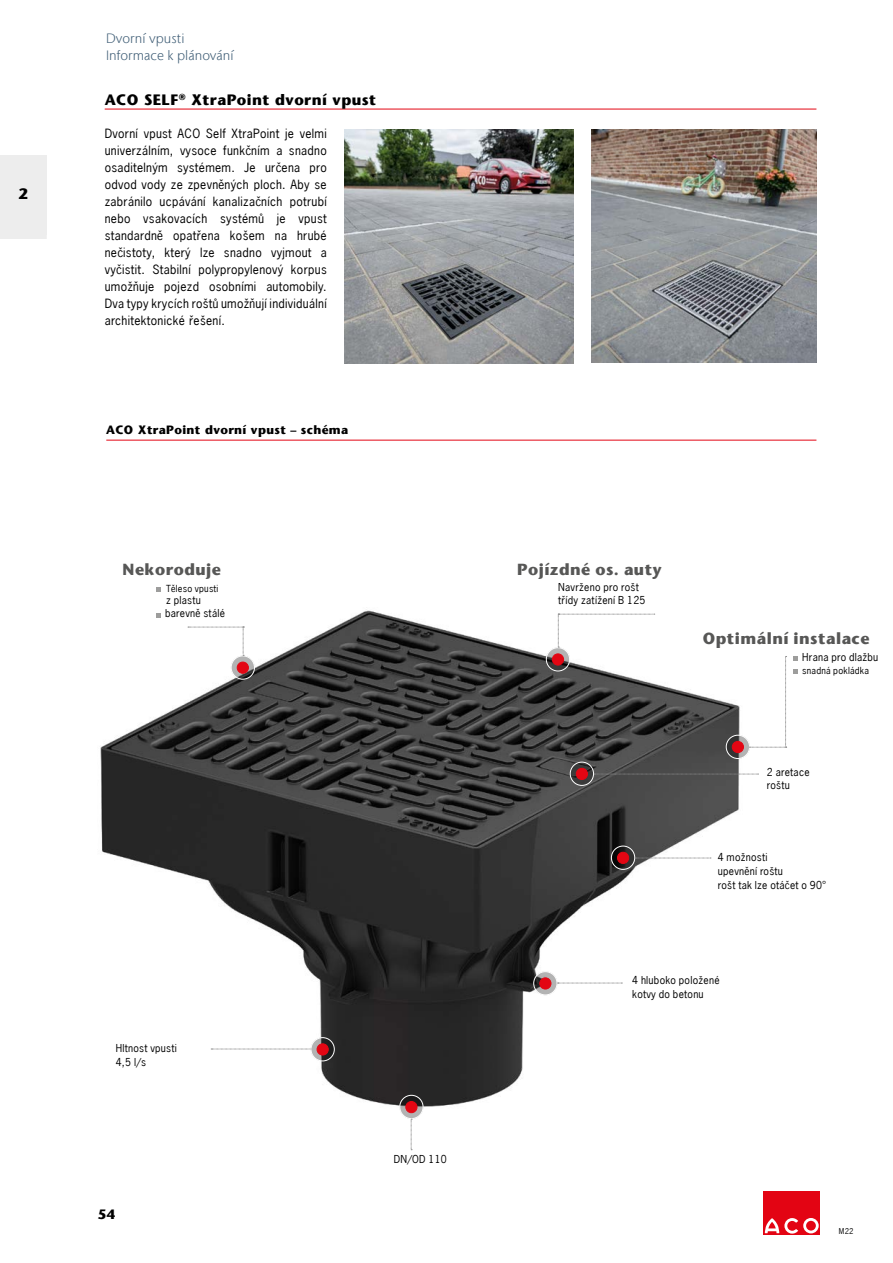
<style>
.page{position:relative;width:893px;height:1263px;background:#fff}
.page>*{position:absolute;margin:0;border:0;box-sizing:border-box;transform-origin:0 0}
.t1{font:700 16.05px "Stone Sans";letter-spacing:.03em;color:#575756}
.t2{font:700 15px "Stone Sans";letter-spacing:.03em;color:#000}
.t3{font:300 13.5px/17.9px "Stone Sans IIITC Com";letter-spacing:.005em;color:#415f77}
.t4{font:700 13.5px "Stone Sans";color:#000}
.t5{font:12px/17px "News Gothic";letter-spacing:.025em;color:#000;text-align:justify}
.t6{font:700 12px "Stone Sans";letter-spacing:.03em;color:#000}
.t7{font:10.35px/13.6px "News Gothic";letter-spacing:.025em;color:#000}
.t8{font:9.15px "News Gothic";letter-spacing:.025em;color:#000}
.t9{font:7.5px "News Gothic";color:#000}
</style>
<div class="page">
<div style="left:763px;top:1191px;width:18px;height:44px;background:#e30413"></div>
<div style="left:782px;top:1191px;width:18px;height:44px;background:#e30413"></div>
<div style="left:802px;top:1191px;width:18px;height:44px;background:#e30413"></div>
<svg style="left:764px;top:1218px;width:55px;height:15px"></svg>
<hr style="left:105px;top:109px;width:711px;height:1px;background:#e30613">
<img style="left:345px;top:130px;width:229px;height:233px">
<img style="left:592px;top:129px;width:224px;height:234px">
<img style="left:100px;top:610px;width:642px;height:499px">
<svg style="left:793px;top:656px;width:4px;height:5px"></svg>
<svg style="left:793px;top:669px;width:4px;height:5px"></svg>
<svg style="left:547px;top:648px;width:22px;height:23px"></svg>
<div style="left:552px;top:654px;width:12px;height:11px;background:#e30613;border-radius:50%"></div>
<div style="left:552px;top:653px;width:12px;height:12px;border:1px solid #e30613;border-radius:50%"></div>
<div style="left:546px;top:647px;width:24px;height:24px;border:1px solid #fff;border-radius:50%"></div>
<svg style="left:727px;top:736px;width:22px;height:22px"></svg>
<div style="left:732px;top:741px;width:11px;height:12px;background:#e30613;border-radius:50%"></div>
<div style="left:732px;top:741px;width:12px;height:12px;border:1px solid #e30613;border-radius:50%"></div>
<div style="left:726px;top:735px;width:24px;height:24px;border:1px solid #fff;border-radius:50%"></div>
<svg style="left:571px;top:762px;width:22px;height:23px"></svg>
<div style="left:576px;top:768px;width:11px;height:11px;background:#e30613;border-radius:50%"></div>
<div style="left:576px;top:768px;width:12px;height:12px;border:1px solid #e30613;border-radius:50%"></div>
<div style="left:570px;top:762px;width:24px;height:24px;border:1px solid #fff;border-radius:50%"></div>
<svg style="left:612px;top:846px;width:22px;height:23px"></svg>
<div style="left:617px;top:852px;width:12px;height:11px;background:#e30613;border-radius:50%"></div>
<div style="left:617px;top:852px;width:12px;height:12px;border:1px solid #e30613;border-radius:50%"></div>
<div style="left:611px;top:846px;width:24px;height:24px;border:1px solid #fff;border-radius:50%"></div>
<svg style="left:534px;top:972px;width:23px;height:22px"></svg>
<div style="left:540px;top:978px;width:11px;height:11px;background:#e30613;border-radius:50%"></div>
<div style="left:539px;top:977px;width:12px;height:12px;border:1px solid #e30613;border-radius:50%"></div>
<div style="left:533px;top:971px;width:24px;height:24px;border:1px solid #fff;border-radius:50%"></div>
<svg style="left:400px;top:1096px;width:23px;height:22px"></svg>
<div style="left:406px;top:1101px;width:11px;height:12px;background:#e30613;border-radius:50%"></div>
<div style="left:405px;top:1101px;width:12px;height:12px;border:1px solid #e30613;border-radius:50%"></div>
<div style="left:399px;top:1095px;width:24px;height:24px;border:1px solid #fff;border-radius:50%"></div>
<svg style="left:594px;top:774px;width:164px;height:1px"></svg>
<svg style="left:635px;top:858px;width:76px;height:1px"></svg>
<svg style="left:157px;top:587px;width:4px;height:4px"></svg>
<svg style="left:157px;top:613px;width:4px;height:4px"></svg>
<svg style="left:232px;top:656px;width:22px;height:23px"></svg>
<div style="left:237px;top:662px;width:11px;height:11px;background:#e30613;border-radius:50%"></div>
<div style="left:237px;top:662px;width:12px;height:12px;border:1px solid #e30613;border-radius:50%"></div>
<div style="left:231px;top:656px;width:24px;height:23px;border:1px solid #fff;border-radius:50%"></div>
<svg style="left:188px;top:627px;width:56px;height:29px"></svg>
<svg style="left:558px;top:614px;width:97px;height:34px"></svg>
<svg style="left:749px;top:656px;width:38px;height:92px"></svg>
<svg style="left:558px;top:983px;width:64px;height:1px"></svg>
<svg style="left:411px;top:1119px;width:1px;height:31px"></svg>
<svg style="left:211px;top:1049px;width:100px;height:1px"></svg>
<svg style="left:311px;top:1038px;width:23px;height:22px"></svg>
<div style="left:317px;top:1044px;width:11px;height:11px;background:#e30613;border-radius:50%"></div>
<div style="left:317px;top:1043px;width:12px;height:12px;border:1px solid #e30613;border-radius:50%"></div>
<div style="left:311px;top:1037px;width:24px;height:24px;border:1px solid #fff;border-radius:50%"></div>
<hr style="left:106px;top:440px;width:710px;height:1px;background:#e30613">
<div style="left:0;top:156px;width:47px;height:79px;background:#ededed"></div>
<div style="left:0;top:230px;width:47px;height:9px;background:#ededed"></div>
<p class="t2" style="left:19px;top:184px;width:11px">2</p>
<p class="t3" style="left:106px;top:29px;width:129px">Dvorní vpusti<br>Informace k plánování</p>
<p class="t2" style="left:105px;top:91px;width:273px">ACO SELF<sup>®</sup> XtraPoint dvorní vpust</p>
<p class="t5" style="left:105px;top:125px;width:224px">Dvorní vpust ACO Self XtraPoint je velmi univerzálním, vysoce funkčním a snadno osaditelným systémem. Je určena pro odvod vody ze zpevněných ploch. Aby se zabránilo ucpávání kanalizačních potrubí nebo vsakovacích systémů je vpust standardně opatřena košem na hrubé nečistoty, který lze snadno vyjmout a vyčistit. Stabilní polypropylenový korpus umožňuje pojezd osobními automobily.<br>Dva typy krycích roštů umožňují individuální architektonické řešení.</p>
<p class="t6" style="left:106px;top:423px;width:243px">ACO XtraPoint dvorní vpust – schéma</p>
<h1 class="t1" style="left:123px;top:560px;width:100px">Nekoroduje</h1>
<p class="t8" style="left:166px;top:582px;width:54px">Těleso vpusti</p>
<p class="t7" style="left:165px;top:594px;width:61px;line-height:12.9px">z plastu barevně stálé</p>
<p class="t7" style="left:116px;top:1041px;width:63px">Hltnost vpusti<br>4,5 l/s</p>
<p class="t4" style="left:98px;top:1206px;width:19px">54</p>
<p class="t7" style="left:394px;top:1152px;width:55px">DN/OD 110</p>
<h1 class="t1" style="left:517px;top:560px;width:146px">Pojízdné os. auty</h1>
<p class="t7" style="left:558px;top:581px;width:89px;line-height:12.9px">Navrženo pro rošt třídy zatížení B 125</p>
<h1 class="t1" style="left:703px;top:628px;width:168px">Optimální instalace</h1>
<p class="t7" style="left:802px;top:650px;width:78px">Hrana pro dlažbu</p>
<p class="t8" style="left:802px;top:665px;width:68px">snadná pokládka</p>
<p class="t7" style="left:767px;top:765px;width:44px">2 aretace roštu</p>
<p class="t7" style="left:718px;top:850px;width:110px">4 možnosti<br>upevnění roštu<br>rošt tak lze otáčet o 90°</p>
<p class="t7" style="left:632px;top:973px;width:89px">4 hluboko položené kotvy do betonu</p>
<p class="t9" style="left:839px;top:1227px;width:16px">M22</p>
</div>
